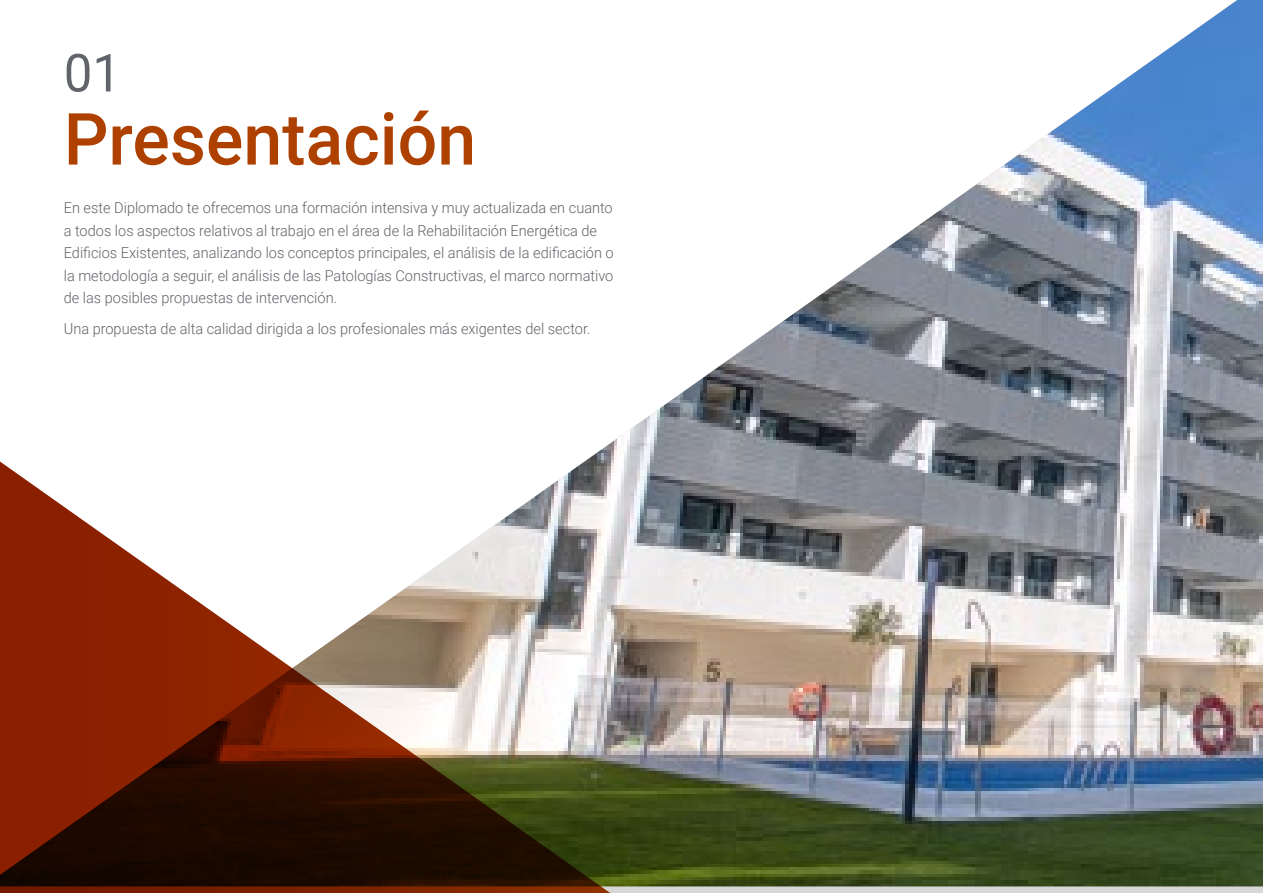
<style>
.page{position:relative;width:1263px;height:893px;background:#fff}
.page>*{position:absolute;margin:0;border:0;box-sizing:border-box;transform-origin:0 0}
.t1{font:500 72px "Roboto";color:#ae4000}
.t2{font:52.5px "Roboto";color:#61646a}
.t3{font:300 15px/22.5px "Roboto";color:#61646a}
</style>
<div class="page">
<img style="left:606px;top:0;width:657px;height:886px">
<svg style="left:0;top:446px;width:640px;height:447px"></svg>
<h2 class="t2" style="left:64px;top:36px;width:59px">01</h2>
<h1 class="t1" style="left:64px;top:89px;width:414px">Presentación</h1>
<p class="t3" style="left:64px;top:196px;width:551px">En este Diplomado te ofrecemos una formación intensiva y muy actualizada en cuanto a todos los aspectos relativos al trabajo en el área de la Rehabilitación Energética de Edificios Existentes, analizando los conceptos principales, el análisis de la edificación o la metodología a seguir, el análisis de las Patologías Constructivas, el marco normativo de las posibles propuestas de intervención.</p>
<p class="t3" style="left:64px;top:317px;width:528px">Una propuesta de alta calidad dirigida a los profesionales más exigentes del sector.</p>
</div>
